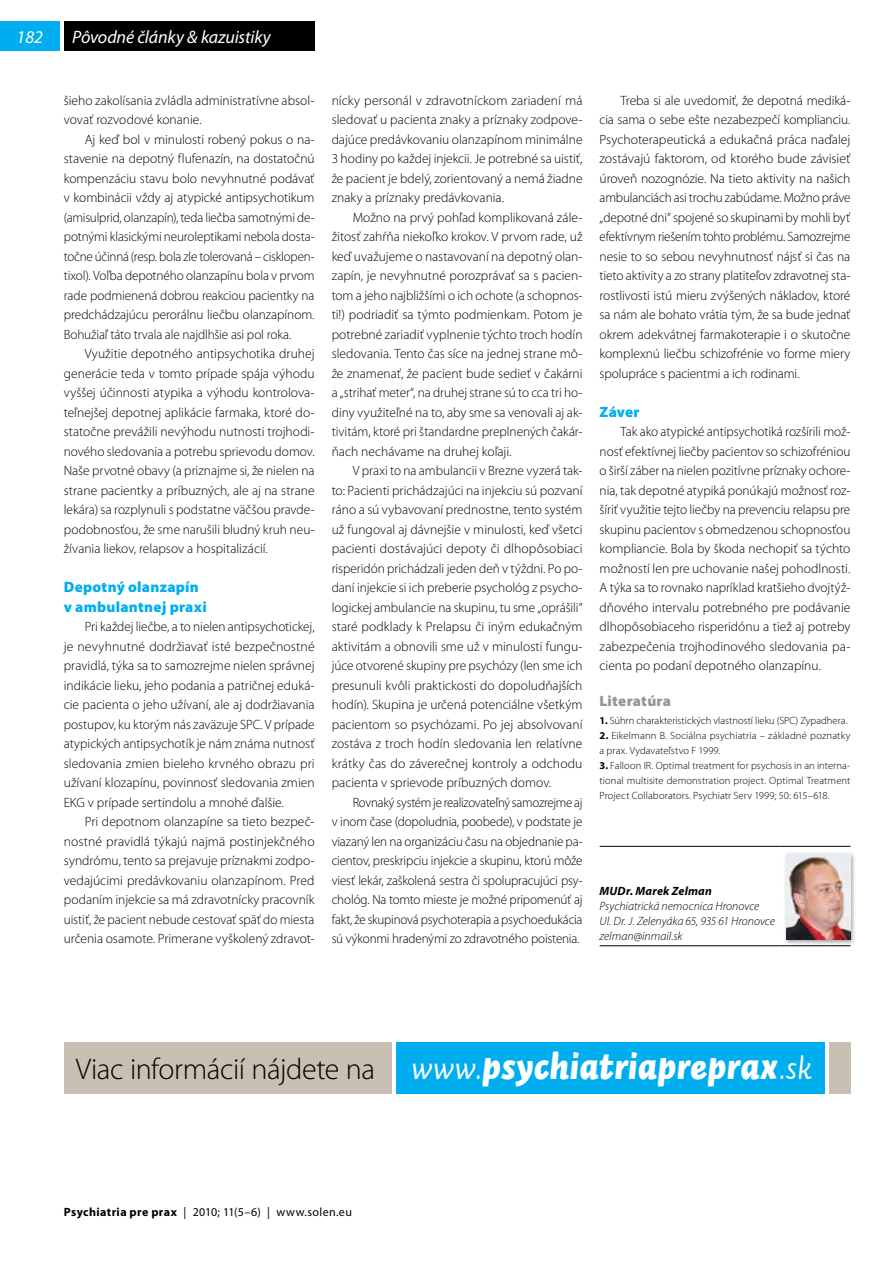
<style>
.page{position:relative;width:893px;height:1263px;background:#fff}
.page>*{position:absolute;margin:0;border:0;box-sizing:border-box;transform-origin:0 0}
.t1{font:300 30px "Myriad Pro";letter-spacing:-.015em;color:#000}
.t2{font:italic 18px "Myriad Pro";letter-spacing:-.01em;color:#fff}
.t3{font:900 15px/19.5px "Myriad Pro";letter-spacing:.02em;color:#00aeef}
.t4{font:900 15px "Myriad Pro";letter-spacing:.015em;color:#939598}
.t5{font:300 13.5px/19.5px "Myriad Pro";color:#000;text-align:justify}
.t6{font:300 13.5px/19.5px "Myriad Pro";color:#000;text-align:justify;scale:.95 1}
.t7{font:italic 300 12px/15px "Myriad Pro";color:#000}
.t8{font:12px "Myriad Pro";letter-spacing:.03em;color:#000}
.t9{font:italic 700 12px "Myriad Pro";letter-spacing:.015em;color:#000}
.t10{font:300 10.5px/15px "Myriad Pro";letter-spacing:.005em;color:#000}
.s1{font-weight:700}
.s2{font-family:"Auto 2 Italic LF";font-weight:400;font-size:33px;color:#fff}
.s3{font-family:"Auto 2 Black Italic LF";font-weight:400;font-size:37.5px;color:#fff}
</style>
<div class="page">
<div style="left:64px;top:21px;width:251px;height:30px;background:#000"></div>
<div style="left:0;top:21px;width:60px;height:30px;background:#00aeef"></div>
<hr style="left:600px;top:945px;width:180px;height:1px;background:#000">
<hr style="left:780px;top:945px;width:70px;height:1px;background:#000">
<hr style="left:600px;top:846px;width:180px;height:1px;background:#000">
<hr style="left:780px;top:846px;width:70px;height:1px;background:#000">
<div style="left:783px;top:852px;width:79px;height:100px;background:#000;opacity:.4"></div>
<img style="left:787px;top:855px;width:63px;height:85px">
<div style="left:396px;top:1043px;width:429px;height:51px;background:#00aeef"></div>
<div style="left:64px;top:1043px;width:327px;height:51px;background:#c8c0b3"></div>
<div style="left:829px;top:1043px;width:21px;height:51px;background:#c8c0b3"></div>
<h2 class="t2" style="left:16px;top:26px;width:28px">182</h2>
<h2 class="t2" style="left:81px;top:26px;width:122px">rehľadové články</h2>
<h2 class="t2" style="left:72px;top:26px;width:200px">Pôvodné články &amp; kazuistiky</h2>
<p class="t5" style="left:64px;top:90px;width:252px">šieho zakolísania zvládla administratívne absol&shy;vovať rozvodové konanie.</p>
<p class="t5" style="left:64px;top:129px;width:252px;text-indent:21px">Aj keď bol v minulosti robený pokus o na&shy;stavenie na depotný flufenazín, na dostatočnú kompenzáciu stavu bolo nevyhnutné podávať v kombinácii vždy aj atypické antipsychotikum (amisulprid, olanzapín), teda liečba samotnými de&shy;potnými klasickými neuroleptikami nebola dosta&shy;točne účinná (resp. bola zle tolerovaná – cisklopen&shy;tixol). Voľba depotného olanzapínu bola v prvom rade podmienená dobrou reakciou pacientky na predchádzajúcu perorálnu liečbu olanzapínom.<br>Bohužiaľ táto trvala ale najdlhšie asi pol roka.</p>
<p class="t5" style="left:64px;top:344px;width:252px;text-indent:21px">Využitie depotného antipsychotika druhej generácie teda v tomto prípade spája výhodu vyššej účinnosti atypika a výhodu kontrolova&shy;teľnejšej depotnej aplikácie farmaka, ktoré do&shy;statočne prevážili nevýhodu nutnosti trojhodi&shy;nového sledovania a potrebu sprievodu domov.<br>Naše prvotné obavy (a priznajme si, že nielen na strane pacientky a príbuzných, ale aj na strane lekára) sa rozplynuli s podstatne väčšou pravde&shy;podobnosťou, že sme narušili bludný kruh neu&shy;žívania liekov, relapsov a hospitalizácií.</p>
<p class="t3" style="left:64px;top:577px;width:144px">Depotný olanzapín v ambulantnej praxi</p>
<p class="t5" style="left:64px;top:617px;width:252px;text-indent:21px">Pri každej liečbe, a to nielen antipsychotickej, je nevyhnutné dodržiavať isté bezpečnostné pravidlá, týka sa to samozrejme nielen správnej indikácie lieku, jeho podania a patričnej eduká&shy;cie pacienta o jeho užívaní, ale aj dodržiavania postupov, ku ktorým nás zaväzuje SPC. V prípade atypických antipsychotík je nám známa nutnosť sledovania zmien bieleho krvného obrazu pri užívaní klozapínu, povinnosť sledovania zmien EKG v prípade sertindolu a mnohé ďalšie.</p>
<p class="t5" style="left:64px;top:812px;width:252px;text-indent:21px">Pri depotnom olanzapíne sa tieto bezpeč&shy;nostné pravidlá týkajú najmä postinjekčného syndrómu, tento sa prejavuje príznakmi zodpo&shy;vedajúcimi predávkovaniu olanzapínom. Pred podaním injekcie sa má zdravotnícky pracovník uistiť, že pacient nebude cestovať späť do miesta určenia osamote. Primerane vyškolený zdravot-</p>
<p class="t5" style="left:332px;top:90px;width:252px">nícky personál v zdravotníckom zariadení má sledovať u pacienta znaky a príznaky zodpove&shy;dajúce predávkovaniu olanzapínom minimálne 3 hodiny po každej injekcii. Je potrebné sa uistiť, že pacient je bdelý, zorientovaný a nemá žiadne znaky a príznaky predávkovania.</p>
<p class="t5" style="left:332px;top:207px;width:252px;text-indent:21px">Možno na prvý pohľad komplikovaná zále&shy;žitosť zahŕňa niekoľko krokov. V prvom rade, už keď uvažujeme o nastavovaní na depotný olan&shy;zapín, je nevyhnutné porozprávať sa s pacien&shy;tom a jeho najbližšími o ich ochote (a schopnos&shy;ti!) podriadiť sa týmto podmienkam. Potom je potrebné zariadiť vyplnenie týchto troch hodín sledovania. Tento čas síce na jednej strane mô&shy;že znamenať, že pacient bude sedieť v čakárni a „strihať meter“, na druhej strane sú to cca tri ho&shy;diny využiteľné na to, aby sme sa venovali aj ak&shy;tivitám, ktoré pri štandardne preplnených čakár&shy;ňach nechávame na druhej koľaji.</p>
<p class="t5" style="left:332px;top:461px;width:252px;text-indent:21px">V praxi to na ambulancii v Brezne vyzerá tak&shy;to: Pacienti prichádzajúci na injekciu sú pozvaní ráno a sú vybavovaní prednostne, tento systém už fungoval aj dávnejšie v minulosti, keď všetci pacienti dostávajúci depoty či dlhopôsobiaci risperidón prichádzali jeden deň v týždni. Po po&shy;daní injekcie si ich preberie psychológ z psycho&shy;logickej ambulancie na skupinu, tu sme „oprášili“ staré podklady k Prelapsu či iným edukačným aktivitám a obnovili sme už v minulosti fungu&shy;júce otvorené skupiny pre psychózy (len sme ich presunuli kvôli praktickosti do dopoludňajších hodín). Skupina je určená potenciálne všetkým pacientom so psychózami. Po jej absolvovaní zostáva z troch hodín sledovania len relatívne krátky čas do záverečnej kontroly a odchodu pacienta v sprievode príbuzných domov.</p>
<p class="t6" style="left:332px;top:792px;width:266px;text-indent:21px">Rovnaký systém je realizovateľný samozrejme aj v inom čase (dopoludnia, poobede), v podstate je viazaný len na organizáciu času na objednanie pa&shy;cientov, preskripciu injekcie a skupinu, ktorú môže viesť lekár, zaškolená sestra či spolupracujúci psy&shy;chológ. Na tomto mieste je možné pripomenúť aj fakt, že skupinová psychoterapia a psychoedukácia sú výkonmi hradenými zo zdravotného poistenia.</p>
<p class="t5" style="left:600px;top:90px;width:252px;text-indent:21px">Treba si ale uvedomiť, že depotná mediká&shy;cia sama o sebe ešte nezabezpečí komplianciu.<br>Psychoterapeutická a edukačná práca naďalej zostávajú faktorom, od ktorého bude závisieť úroveň nozognózie. Na tieto aktivity na našich ambulanciách asi trochu zabúdame. Možno práve „depotné dni“ spojené so skupinami by mohli byť efektívnym riešením tohto problému. Samozrejme nesie to so sebou nevyhnutnosť nájsť si čas na tieto aktivity a zo strany platiteľov zdravotnej sta&shy;rostlivosti istú mieru zvýšených nákladov, ktoré sa nám ale bohato vrátia tým, že sa bude jednať okrem adekvátnej farmakoterapie i o skutočne komplexnú liečbu schizofrénie vo forme miery spolupráce s pacientmi a ich rodinami.</p>
<p class="t3" style="left:600px;top:401px;width:42px">Záver</p>
<p class="t5" style="left:600px;top:422px;width:252px;text-indent:21px">Tak ako atypické antipsychotiká rozšírili mož&shy;nosť efektívnej liečby pacientov so schizofréniou o širší záber na nielen pozitívne príznaky ochore&shy;nia, tak depotné atypiká ponúkajú možnosť roz&shy;šíriť využitie tejto liečby na prevenciu relapsu pre skupinu pacientov s obmedzenou schopnosťou kompliancie. Bola by škoda nechopiť sa týchto možností len pre uchovanie našej pohodlnosti.<br>A týka sa to rovnako napríklad kratšieho dvojtýž&shy;dňového intervalu potrebného pre podávanie dlhopôsobiaceho risperidónu a tiež aj potreby zabezpečenia trojhodinového sledovania pa&shy;cienta po podaní depotného olanzapínu.</p>
<p class="t4" style="left:600px;top:691px;width:73px">Literatúra</p>
<p class="t10" style="left:600px;top:713px;width:249px"><span class="s1">1.</span> Súhrn charakteristických vlastností lieku (SPC) Zypadhera.</p>
<p class="t10" style="left:600px;top:728px;width:252px"><span class="s1">2.</span> Eikelmann B. Sociálna psychiatria – základné poznatky a prax. Vydavateľstvo F 1999.</p>
<p class="t10" style="left:600px;top:758px;width:252px;text-align:justify"><span class="s1">3.</span> Falloon IR. Optimal treatment for psychosis in an interna&shy;tional multisite demonstration project. Optimal Treatment Project Collaborators. Psychiatr Serv 1999; 50: 615–618.</p>
<p class="t9" style="left:600px;top:883px;width:114px">MUDr. Marek Zelman</p>
<p class="t7" style="left:600px;top:898px;width:177px">Psychiatrická nemocnica Hronovce<br>Ul. Dr. J. Zelenyáka 65, 935 61 Hronovce zelman@inmail.sk</p>
<h1 class="t1" style="left:76px;top:1051px;width:738px">Viac informácií nájdete na <span class="s2">www.</span><span class="s3">psychiatriapreprax</span><span class="s2">.sk</span></h1>
<p class="t8" style="left:64px;top:1205px;width:290px"><span class="s1">Psychiatria pre prax</span> | 2010; 11(5–6) | www.solen.eu</p>
</div>
